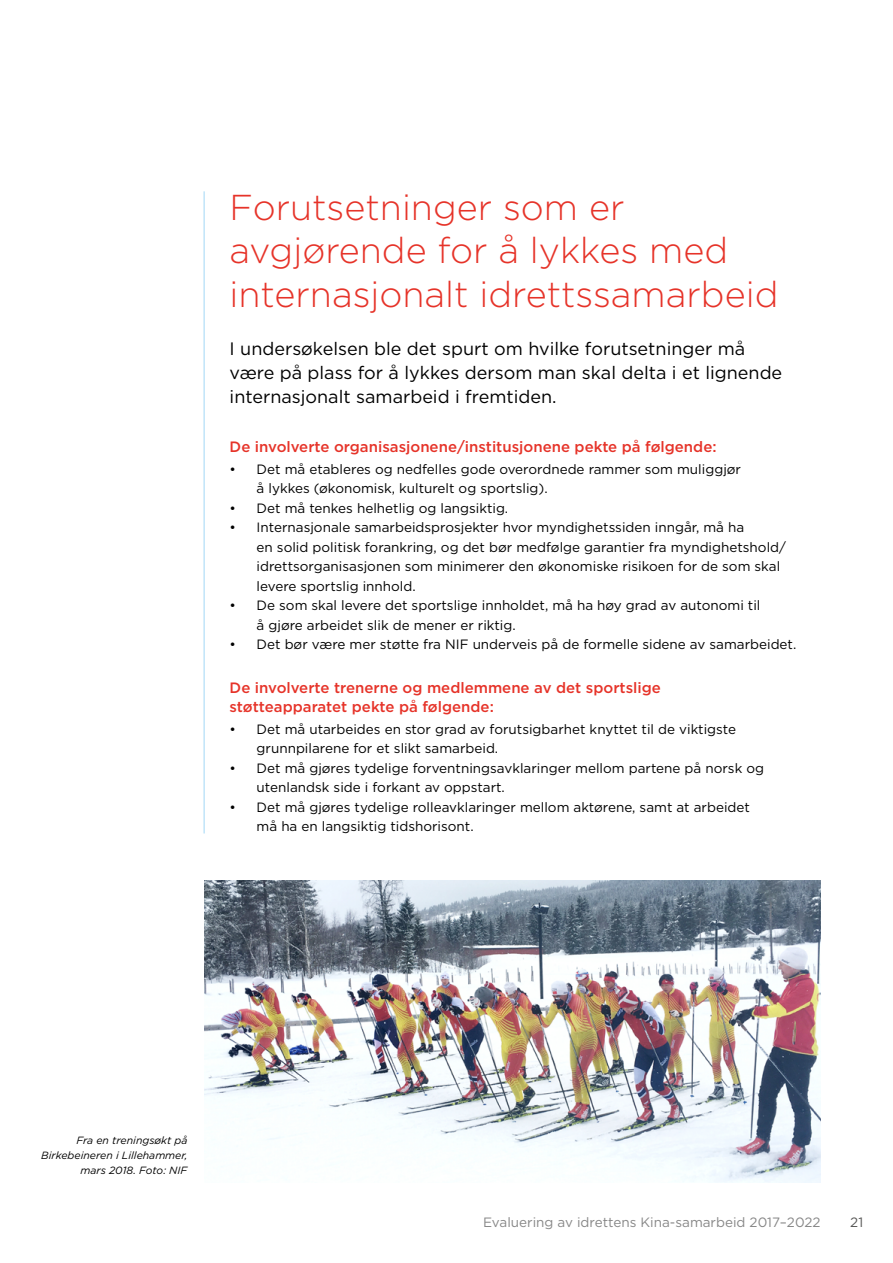
<style>
.page{position:relative;width:893px;height:1263px;background:#fff}
.page>*{position:absolute;margin:0;border:0;box-sizing:border-box;transform-origin:0 0}
.t1{font:300 36px/43.2px "Gotham";color:#e63329}
.t2{font:18px/24px "Gotham";color:#000}
.t3{font:500 15px/19.5px "Gotham";color:#e63329}
.t4{font:13.5px/19.5px "Gotham";color:#000}
.t5{font:13.5px "Gotham";color:#878787}
.t6{font:13.5px "Gotham";color:#575756}
.t7{font:italic 10.5px/15px "Gotham";color:#000;text-align:right}
</style>
<div class="page">
<hr style="left:204px;top:191px;width:1px;height:642px;background:#a1d7f6">
<img style="left:204px;top:880px;width:617px;height:302px">
<h1 class="t1" style="left:230px;top:185px;width:550px">Forutsetninger som er avgjørende for å lykkes med internasjonalt idrettssamarbeid</h1>
<h2 class="t2" style="left:230px;top:336px;width:554px">I undersøkelsen ble det spurt om hvilke forutsetninger må være på plass for å lykkes dersom man skal delta i et lignende internasjonalt samarbeid i fremtiden.</h2>
<p class="t3" style="left:230px;top:437px;width:488px">De involverte organisasjonene/institusjonene pekte på følgende:</p>
<p class="t4" style="left:257px;top:459px;width:486px;text-indent:-27px">• Det må etableres og nedfelles gode overordnede rammer som muliggjør å lykkes (økonomisk, kulturelt og sportslig).</p>
<p class="t4" style="left:230px;top:498px;width:280px">• Det må tenkes helhetlig og langsiktig.</p>
<p class="t4" style="left:257px;top:517px;width:531px;text-indent:-27px">• Internasjonale samarbeidsprosjekter hvor myndighetssiden inngår, må ha<br>en solid politisk forankring, og det bør medfølge garantier fra myndighetshold/ idrettsorganisasjonen som minimerer den økonomiske risikoen for de som skal levere sportslig innhold.</p>
<p class="t4" style="left:257px;top:595px;width:505px;text-indent:-27px">• De som skal levere det sportslige innholdet, må ha høy grad av autonomi til å gjøre arbeidet slik de mener er riktig.</p>
<p class="t4" style="left:230px;top:634px;width:568px">• Det bør være mer støtte fra NIF underveis på de formelle sidene av samarbeidet.</p>
<p class="t3" style="left:230px;top:677px;width:433px">De involverte trenerne og medlemmene av det sportslige støtteapparatet pekte på følgende:</p>
<p class="t4" style="left:257px;top:719px;width:481px;text-indent:-27px">• Det må utarbeides en stor grad av forutsigbarhet knyttet til de viktigste grunnpilarene for et slikt samarbeid.</p>
<p class="t4" style="left:257px;top:758px;width:509px;text-indent:-27px">• Det må gjøres tydelige forventningsavklaringer mellom partene på norsk og utenlandsk side i forkant av oppstart.</p>
<p class="t4" style="left:257px;top:797px;width:495px;text-indent:-27px">• Det må gjøres tydelige rolleavklaringer mellom aktørene, samt at arbeidet må ha en langsiktig tidshorisont.</p>
<p class="t7" style="left:41px;top:1132px;width:148px">Fra en treningsøkt på<br>Birkebeineren i Lillehammer, mars 2018. Foto: NIF</p>
<p class="t5" style="left:483px;top:1213px;width:339px">Evaluering av idrettens Kina-samarbeid 2017–2022</p>
<p class="t6" style="left:850px;top:1213px;width:14px">21</p>
</div>
